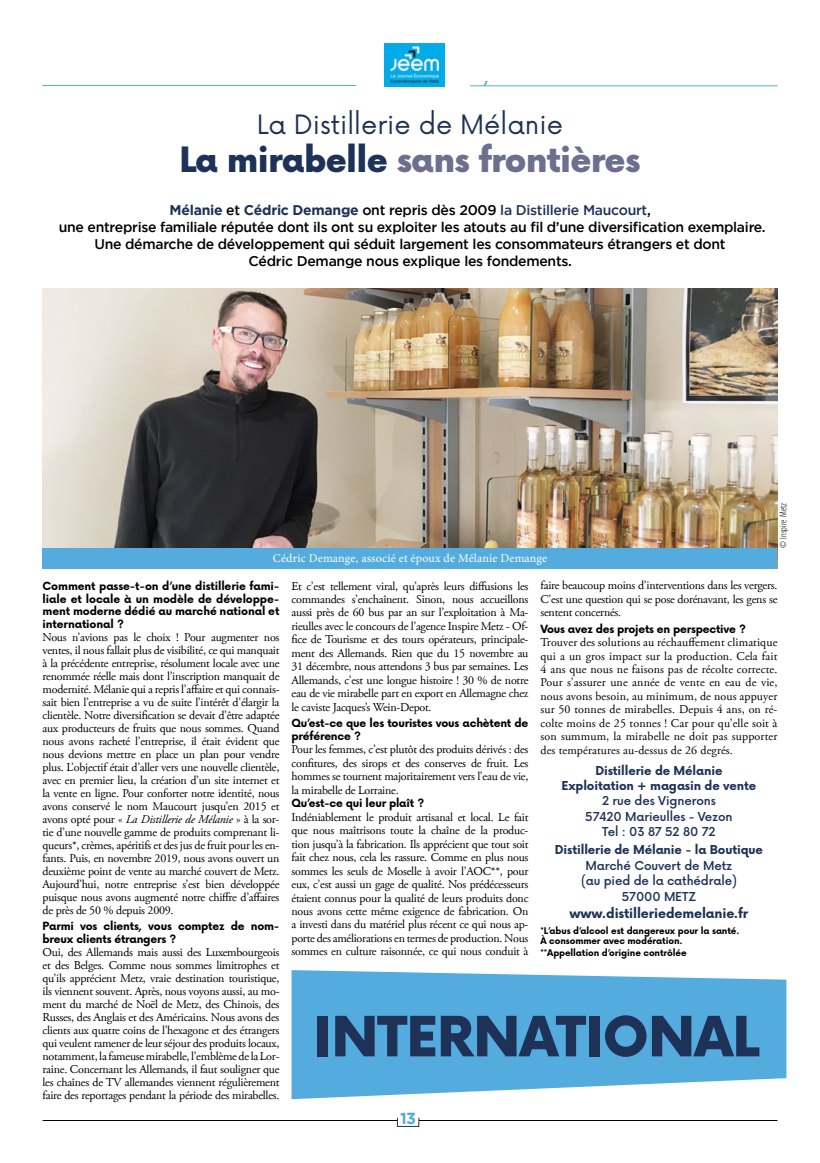
<style>
.page{position:relative;width:820px;height:1163px;background:#fff}
.page>*{position:absolute;margin:0;border:0;box-sizing:border-box;transform-origin:0 0}
.t1{font:900 54px "Now";letter-spacing:-.01em;color:#1e3258}
.t2{font:900 34px "Now";letter-spacing:-.02em;color:#6d6f8e}
.t3{font:26px "Now";color:#1e3258}
.t4{font:700 16px "Gotham";color:#53acdd}
.t5{font:500 14px/17px "Gotham";letter-spacing:-.02em;color:#000;text-align:center}
.t6{font:700 13px "Now";letter-spacing:-.01em;color:#1e3258}
.t7{font:12px/13px "Adobe Garamond Pro";letter-spacing:-.02em;color:#000;text-align:justify}
.t8{font:500 12px/15.3px "Now";letter-spacing:-.01em;color:#1e3258;text-align:center}
.t9{font:700 12px/15.3px "Now";letter-spacing:-.01em;color:#1e3258;text-align:center}
.t10{font:12px "Minion Pro";letter-spacing:.01em;color:#fff}
.t11{font:700 11px/12.5px "Now";letter-spacing:-.02em;color:#000}
.t12{font:300 condensed 10px "Myriad Pro";letter-spacing:.02em;color:#000}
.t13{font:700 9px/10.4px "Now";letter-spacing:-.01em;color:#000}
.s1{color:#1e3258}
.s2{font-weight:700;color:#1e3258}
.s3{font-style:italic}
</style>
<div class="page">
<hr style="left:43px;top:1120px;width:734px;height:1px;background:#000">
<div style="left:397px;top:1117px;width:22px;height:9px;background:#fff"></div>
<hr style="left:470px;top:86px;width:307px;height:1px;background:#53acdd">
<svg style="left:483px;top:81px;width:4px;height:6px"></svg>
<hr style="left:42px;top:85px;width:314px;height:1px;background:#53acdd">
<img style="left:384px;top:43px;width:60px;height:43px">
<svg style="left:291px;top:970px;width:495px;height:128px;background:#68b6e1"></svg>
<img style="left:43px;top:288px;width:734px;height:260px">
<div style="left:43px;top:548px;width:734px;height:20px;background:#53acdd"></div>
<h3 class="t3" style="left:257px;top:103px;width:307px">La Distillerie de Mélanie</h3>
<h2 class="t2" style="left:179px;top:135px;width:462px"><span class="s1">La mirabelle</span> sans frontières</h2>
<p class="t5" style="left:59px;top:202px;width:708px"><span class="s2">Mélanie</span> et <span class="s2">Cédric Demange</span> ont repris dès 2009 <span class="s1">la Distillerie Maucourt</span>,<br>une entreprise familiale réputée dont ils ont su exploiter les atouts au fil d’une diversification exemplaire.<br>Une démarche de développement qui séduit largement les consommateurs étrangers et dont<br>Cédric Demange nous explique les fondements.</p>
<p class="t10" style="left:272px;top:549px;width:276px">Cédric Demange, associé et époux de Mélanie Demange</p>
<p class="t12" style="left:776px;top:548px;width:47px;rotate:-90deg">© Inspire Metz</p>
<p class="t11" style="left:43px;top:579px;width:238px;text-align:justify">Comment passe-t-on d’une distillerie fami&shy;liale et locale à un modèle de développe&shy;ment moderne dédié au marché national et international ?</p>
<p class="t7" style="left:43px;top:630px;width:238px">Nous n’avions pas le choix ! Pour augmenter nos ventes, il nous fallait plus de visibilité, ce qui manquait à la précédente entreprise, résolument locale avec une renommée réelle mais dont l’inscription manquait de modernité. Mélanie qui a repris l’affaire et qui connais&shy;sait bien l’entreprise a vu de suite l’intérêt d'élargir la clientèle. Notre diversification se devait d’être adaptée aux producteurs de fruits que nous sommes. Quand nous avons racheté l’entreprise, il était évident que nous devions mettre en place un plan pour vendre plus. L’objectif était d’aller vers une nouvelle clientèle, avec en premier lieu, la création d’un site internet et la vente en ligne. Pour conforter notre identité, nous avons conservé le nom Maucourt jusqu’en 2015 et avons opté pour « <span class="s3">La Distillerie de Mélanie</span> » à la sor&shy;tie d’une nouvelle gamme de produits comprenant li&shy;queurs*, crèmes, apéritifs et des jus de fruit pour les en&shy;fants. Puis, en novembre 2019, nous avons ouvert un deuxième point de vente au marché couvert de Metz.<br>Aujourd’hui, notre entreprise s’est bien développée puisque nous avons augmenté notre chiffre d’affaires de près de 50 % depuis 2009.</p>
<p class="t11" style="left:43px;top:919px;width:238px;line-height:13px">Parmi vos clients, vous comptez de nom&shy;breux clients étrangers ?</p>
<p class="t7" style="left:43px;top:945px;width:238px">Oui, des Allemands mais aussi des Luxembourgeois et des Belges. Comme nous sommes limitrophes et qu’ils apprécient Metz, vraie destination touristique, ils viennent souvent. Après, nous voyons aussi, au mo&shy;ment du marché de Noël de Metz, des Chinois, des Russes, des Anglais et des Américains. Nous avons des clients aux quatre coins de l’hexagone et des étrangers qui veulent ramener de leur séjour des produits locaux, notamment, la fameuse mirabelle, l’emblème de la Lor&shy;raine. Concernant les Allemands, il faut souligner que les chaînes de TV allemandes viennent régulièrement faire des reportages pendant la période des mirabelles.</p>
<p class="t7" style="left:291px;top:579px;width:238px;line-height:13.5px">Et c’est tellement viral, qu’après leurs diffusions les commandes s’enchaînent. Sinon, nous accueillons aussi près de 60 bus par an sur l’exploitation à Ma&shy;rieulles avec le concours de l’agence Inspire Metz - Of&shy;fice de Tourisme et des tours opérateurs, principale&shy;ment des Allemands. Rien que du 15 novembre au 31 décembre, nous attendons 3 bus par semaines. Les Allemands, c’est une longue histoire ! 30 % de notre eau de vie mirabelle part en export en Allemagne chez le caviste Jacques’s Wein-Depot.</p>
<p class="t11" style="left:291px;top:716px;width:238px;line-height:13px">Qu’est-ce que les touristes vous achètent de préférence ?</p>
<p class="t7" style="left:291px;top:743px;width:238px;line-height:13.5px">Pour les femmes, c’est plutôt des produits dérivés : des confitures, des sirops et des conserves de fruit. Les hommes se tournent majoritairement vers l’eau de vie, la mirabelle de Lorraine.</p>
<p class="t11" style="left:291px;top:796px;width:134px">Qu’est-ce qui leur plaît ?</p>
<p class="t7" style="left:291px;top:810px;width:238px;line-height:13.5px">Indéniablement le produit artisanal et local. Le fait que nous maîtrisons toute la chaîne de la produc&shy;tion jusqu’à la fabrication. Ils apprécient que tout soit fait chez nous, cela les rassure. Comme en plus nous sommes les seuls de Moselle à avoir l’AOC**, pour eux, c’est aussi un gage de qualité. Nos prédécesseurs étaient connus pour la qualité de leurs produits donc nous avons cette même exigence de fabrication. On a investi dans du matériel plus récent ce qui nous ap&shy;porte des améliorations en termes de production. Nous sommes en culture raisonnée, ce qui nous conduit à</p>
<p class="t7" style="left:540px;top:579px;width:238px;line-height:13.4px">faire beaucoup moins d’interventions dans les vergers.<br>C’est une question qui se pose dorénavant, les gens se sentent concernés.</p>
<p class="t11" style="left:540px;top:622px;width:207px">Vous avez des projets en perspective ?</p>
<p class="t7" style="left:540px;top:636px;width:238px;line-height:13.4px">Trouver des solutions au réchauffement climatique qui a un gros impact sur la production. Cela fait 4 ans que nous ne faisons pas de récolte correcte.<br>Pour s’assurer une année de vente en eau de vie, nous avons besoin, au minimum, de nous appuyer sur 50 tonnes de mirabelles. Depuis 4 ans, on ré&shy;colte moins de 25 tonnes ! Car pour qu’elle soit à son summum, la mirabelle ne doit pas supporter des températures au-dessus de 26 degrés.</p>
<p class="t9" style="left:561px;top:762px;width:196px">Distillerie de Mélanie<br>Exploitation + magasin de vente</p>
<p class="t8" style="left:585px;top:792px;width:149px">2 rue des Vignerons<br>57420 Marieulles - Vezon<br>Tel : 03 87 52 80 72</p>
<p class="t9" style="left:554px;top:841px;width:209px">Distillerie de Mélanie - la Boutique</p>
<p class="t8" style="left:581px;top:856px;width:157px">Marché Couvert de Metz (au pied de la cathédrale)<br>57000 METZ</p>
<p class="t6" style="left:569px;top:903px;width:180px">www.distilleriedemelanie.fr</p>
<p class="t13" style="left:540px;top:925px;width:200px">*L’abus d’alcool est dangereux pour la santé.<br>À consommer avec modération.</p>
<p class="t13" style="left:540px;top:946px;width:148px">**Appellation d’origine contrôlée</p>
<h1 class="t1" style="left:313px;top:997px;width:447px">INTERNATIONAL</h1>
<h3 class="t4" style="left:400px;top:1107px;width:18px">13</h3>
</div>
